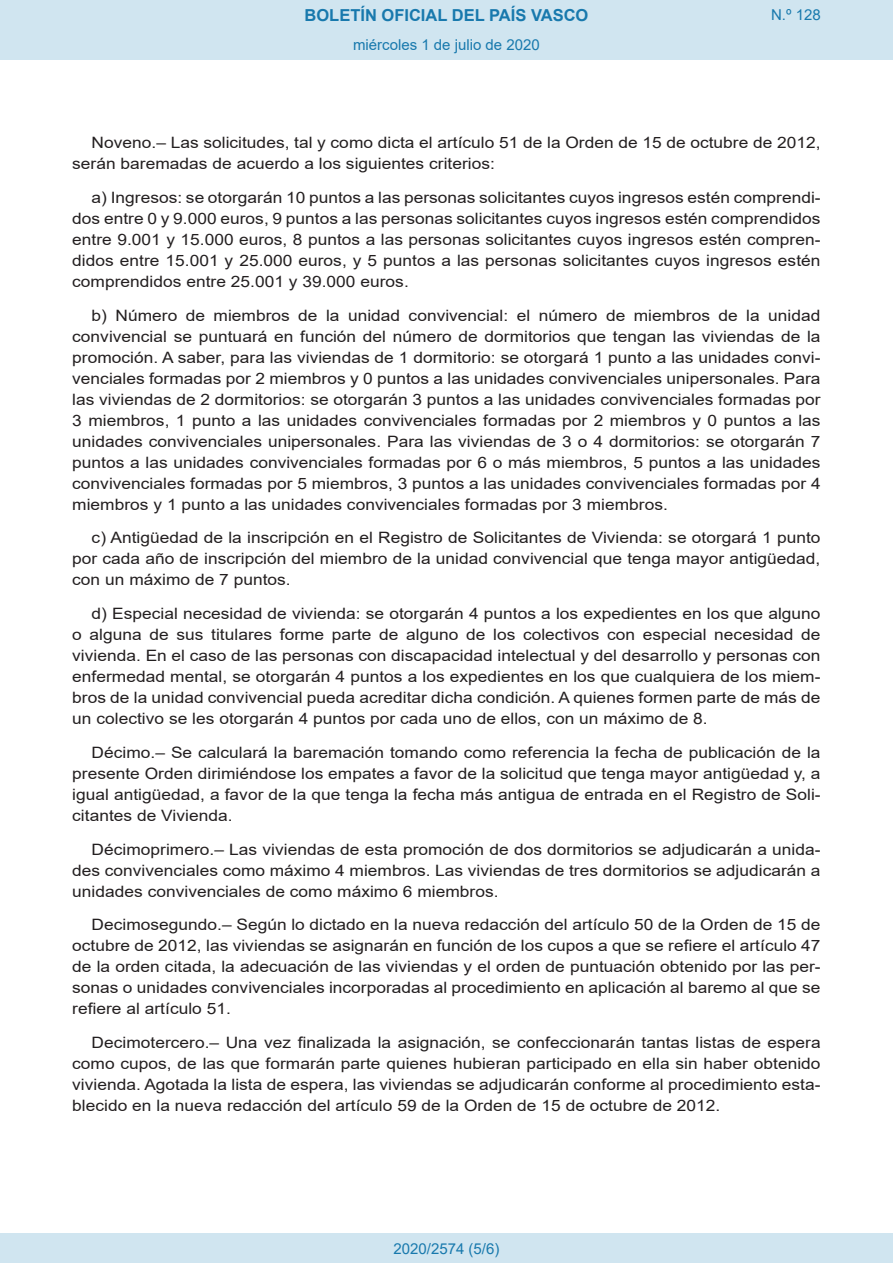
<style>
.page{position:relative;width:893px;height:1263px;background:#fff}
.page>*{position:absolute;margin:0;border:0;box-sizing:border-box;transform-origin:0 0}
.t1{font:700 16.5px "Arial";color:#1879ad}
.BOPVDetalle{font:15.6px/21px "Arial";color:#231f20;text-align:justify;scale:1.11 1}
.Paginacion_Centro{font:15px "Arial";color:#1879ad}
</style>
<div class="page">
<div style="left:0;top:0;width:893px;height:60px;background:#d0e5f0"></div>
<div style="left:0;top:1233px;width:893px;height:30px;background:#d0e5f0"></div>
<p class="t1" style="left:305px;top:3px;width:285px">BOLETÍN OFICIAL DEL PAÍS VASCO</p>
<p class="Paginacion_Centro" style="left:353px;top:35px;width:188px">miércoles 1 de julio de 2020</p>
<p class="Paginacion_Centro" style="left:771px;top:5px;width:51px">N.º 128</p>
<p class="BOPVDetalle" style="left:72px;top:132px;width:676px;text-indent:19px">Noveno.– Las solicitudes, tal y como dicta el artículo 51 de la Orden de 15 de octubre de 2012, serán baremadas de acuerdo a los siguientes criterios:</p>
<p class="BOPVDetalle" style="left:72px;top:187px;width:676px;text-indent:19px">a) Ingresos: se otorgarán 10 puntos a las personas solicitantes cuyos ingresos estén comprendi&shy;dos entre 0 y 9.000 euros, 9 puntos a las personas solicitantes cuyos ingresos estén comprendidos entre 9.001 y 15.000 euros, 8 puntos a las personas solicitantes cuyos ingresos estén compren&shy;didos entre 15.001 y 25.000 euros, y 5 puntos a las personas solicitantes cuyos ingresos estén comprendidos entre 25.001 y 39.000 euros.</p>
<p class="BOPVDetalle" style="left:72px;top:305px;width:676px;text-indent:19px">b) Número de miembros de la unidad convivencial: el número de miembros de la unidad convivencial se puntuará en función del número de dormitorios que tengan las viviendas de la promoción. A saber, para las viviendas de 1 dormitorio: se otorgará 1 punto a las unidades convi&shy;venciales formadas por 2 miembros y 0 puntos a las unidades convivenciales unipersonales. Para las viviendas de 2 dormitorios: se otorgarán 3 puntos a las unidades convivenciales formadas por 3 miembros, 1 punto a las unidades convivenciales formadas por 2 miembros y 0 puntos a las unidades convivenciales unipersonales. Para las viviendas de 3 o 4 dormitorios: se otorgarán 7 puntos a las unidades convivenciales formadas por 6 o más miembros, 5 puntos a las unidades convivenciales formadas por 5 miembros, 3 puntos a las unidades convivenciales formadas por 4 miembros y 1 punto a las unidades convivenciales formadas por 3 miembros.</p>
<p class="BOPVDetalle" style="left:72px;top:527px;width:676px;text-indent:19px">c) Antigüedad de la inscripción en el Registro de Solicitantes de Vivienda: se otorgará 1 punto por cada año de inscripción del miembro de la unidad convivencial que tenga mayor antigüedad, con un máximo de 7 puntos.</p>
<p class="BOPVDetalle" style="left:72px;top:603px;width:676px;text-indent:19px">d) Especial necesidad de vivienda: se otorgarán 4 puntos a los expedientes en los que alguno o alguna de sus titulares forme parte de alguno de los colectivos con especial necesidad de vivienda. En el caso de las personas con discapacidad intelectual y del desarrollo y personas con enfermedad mental, se otorgarán 4 puntos a los expedientes en los que cualquiera de los miem&shy;bros de la unidad convivencial pueda acreditar dicha condición. A quienes formen parte de más de un colectivo se les otorgarán 4 puntos por cada uno de ellos, con un máximo de 8.</p>
<p class="BOPVDetalle" style="left:72px;top:742px;width:676px;text-indent:19px">Décimo.– Se calculará la baremación tomando como referencia la fecha de publicación de la presente Orden dirimiéndose los empates a favor de la solicitud que tenga mayor antigüedad y, a igual antigüedad, a favor de la que tenga la fecha más antigua de entrada en el Registro de Soli&shy;citantes de Vivienda.</p>
<p class="BOPVDetalle" style="left:72px;top:839px;width:676px;text-indent:19px">Décimoprimero.– Las viviendas de esta promoción de dos dormitorios se adjudicarán a unida&shy;des convivenciales como máximo 4 miembros. Las viviendas de tres dormitorios se adjudicarán a unidades convivenciales de como máximo 6 miembros.</p>
<p class="BOPVDetalle" style="left:72px;top:914px;width:676px;text-indent:19px">Decimosegundo.– Según lo dictado en la nueva redacción del artículo 50 de la Orden de 15 de octubre de 2012, las viviendas se asignarán en función de los cupos a que se refiere el artículo 47 de la orden citada, la adecuación de las viviendas y el orden de puntuación obtenido por las per&shy;sonas o unidades convivenciales incorporadas al procedimiento en aplicación al baremo al que se refiere al artículo 51.</p>
<p class="BOPVDetalle" style="left:72px;top:1032px;width:676px;text-indent:19px">Decimotercero.– Una vez finalizada la asignación, se confeccionarán tantas listas de espera como cupos, de las que formarán parte quienes hubieran participado en ella sin haber obtenido vivienda. Agotada la lista de espera, las viviendas se adjudicarán conforme al procedimiento esta&shy;blecido en la nueva redacción del artículo 59 de la Orden de 15 de octubre de 2012.</p>
<p class="Paginacion_Centro" style="left:393px;top:1238px;width:107px">2020/2574 (5/6)</p>
</div>
